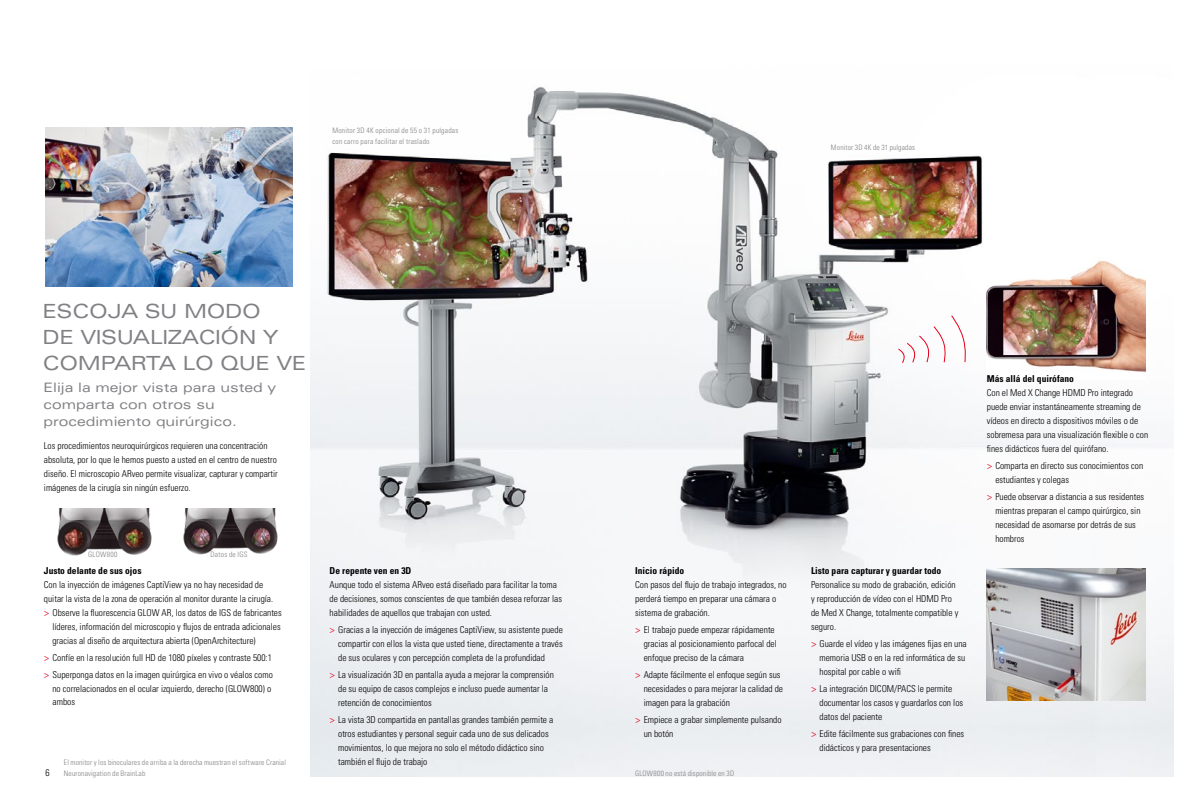
<style>
.page{position:relative;width:1191px;height:794px;background:#fff}
.page>*{position:absolute;margin:0;border:0;box-sizing:border-box;transform-origin:0 0}
.t1{font:expanded 19.5px/26px "Univers LT Std";letter-spacing:-.02em;color:#818084}
.t2{font:expanded 13px/17px "Univers LT Std";color:#818084}
.t3{font:300 condensed 9.5px/14px "Univers LT Std";color:#000}
.t4{font:700 condensed 9.5px "Univers LT Std";color:#000}
.t5{font:300 condensed 7.5px/10.5px "Univers LT Std";letter-spacing:.02em;color:#818084}
.t6{font:300 condensed 7.5px "Univers LT Std";letter-spacing:.04em;color:#818084}
.s1{font-family:"Myriad Pro";font-weight:400;font-stretch:normal;color:#e6001b}
</style>
<div class="page">
<img style="left:310px;top:87px;width:864px;height:689px">
<svg style="left:897px;top:315px;width:70px;height:49px"></svg>
<img style="left:986px;top:257px;width:159px;height:122px">
<img style="left:45px;top:128px;width:247px;height:158px">
<img style="left:57px;top:508px;width:221px;height:48px">
<img style="left:986px;top:568px;width:159px;height:132px">
<p class="t5" style="left:332px;top:126px;width:127px">Monitor 3D 4K opcional de 55 o 31 pulgadas con carro para facilitar el traslado</p>
<p class="t5" style="left:831px;top:142px;width:86px">Monitor 3D 4K de 31 pulgadas</p>
<h1 class="t1" style="left:43px;top:297px;width:265px">ESCOJA SU MODO<br>DE VISUALIZACIÓN Y<br>COMPARTA LO QUE VE</h1>
<h2 class="t2" style="left:44px;top:378px;width:234px">Elija la mejor vista para usted y comparta con otros su procedimiento quirúrgico.</h2>
<p class="t3" style="left:44px;top:439px;width:235px">Los procedimientos neuroquirúrgicos requieren una concentración absoluta, por lo que le hemos puesto a usted en el centro de nuestro diseño. El microscopio ARveo permite visualizar, capturar y compartir imágenes de la cirugía sin ningún esfuerzo.</p>
<p class="t6" style="left:88px;top:550px;width:31px">GLOW800</p>
<p class="t5" style="left:210px;top:549px;width:39px">Datos de IGS</p>
<p class="t4" style="left:44px;top:565px;width:99px">Justo delante de sus ojos</p>
<p class="t3" style="left:44px;top:578px;width:221px">Con la inyección de imágenes CaptiView ya no hay necesidad de</p>
<p class="t3" style="left:44px;top:592px;width:231px">quitar la vista de la zona de operación al monitor durante la cirugía.</p>
<p class="t3" style="left:44px;top:606px;width:239px"><span class="s1">&gt;</span> Observe la fluorescencia GLOW AR, los datos de IGS de fabricantes</p>
<p class="t3" style="left:52px;top:620px;width:230px">líderes, información del microscopio y flujos de entrada adicionales</p>
<p class="t3" style="left:52px;top:634px;width:205px">gracias al diseño de arquitectura abierta (OpenArchitecture)</p>
<p class="t3" style="left:44px;top:649px;width:230px;line-height:16.8px"><span class="s1">&gt;</span> Confíe en la resolución full HD de 1080 píxeles y contraste 500:1 <span class="s1">&gt;</span> Superponga datos en la imagen quirúrgica en vivo o véalos como</p>
<p class="t3" style="left:52px;top:681px;width:220px;line-height:13.5px">no correlacionados en el ocular izquierdo, derecho (GLOW800) o ambos</p>
<p class="t4" style="left:330px;top:565px;width:83px">De repente ven en 3D</p>
<p class="t3" style="left:330px;top:578px;width:234px">Aunque todo el sistema ARveo está diseñado para facilitar la toma de decisiones, somos conscientes de que también desea reforzar las habilidades de aquellos que trabajan con usted.</p>
<p class="t3" style="left:338px;top:623px;width:226px;text-align:justify;text-indent:-9px"><span class="s1">&gt;</span> Gracias a la inyección de imágenes CaptiView, su asistente puede compartir con ellos la vista que usted tiene, directamente a través de sus oculares y con percepción completa de la profundidad</p>
<p class="t3" style="left:338px;top:667px;width:217px;text-indent:-9px"><span class="s1">&gt;</span> La visualización 3D en pantalla ayuda a mejorar la comprensión de su equipo de casos complejos e incluso puede aumentar la retención de conocimientos</p>
<p class="t3" style="left:338px;top:712px;width:217px;text-indent:-9px"><span class="s1">&gt;</span> La vista 3D compartida en pantallas grandes también permite a otros estudiantes y personal seguir cada uno de sus delicados movimientos, lo que mejora no solo el método didáctico sino también el flujo de trabajo</p>
<p class="t4" style="left:635px;top:565px;width:51px">Inicio rápido</p>
<p class="t3" style="left:635px;top:578px;width:153px">Con pasos del flujo de trabajo integrados, no perderá tiempo en preparar una cámara o sistema de grabación.</p>
<p class="t3" style="left:643px;top:623px;width:135px;text-indent:-9px"><span class="s1">&gt;</span> El trabajo puede empezar rápidamente gracias al posicionamiento parfocal del enfoque preciso de la cámara</p>
<p class="t3" style="left:643px;top:667px;width:141px;text-indent:-9px"><span class="s1">&gt;</span> Adapte fácilmente el enfoque según sus necesidades o para mejorar la calidad de imagen para la grabación</p>
<p class="t3" style="left:643px;top:712px;width:139px;text-indent:-9px"><span class="s1">&gt;</span> Empiece a grabar simplemente pulsando un botón</p>
<p class="t5" style="left:64px;top:757px;width:224px">El monitor y los binoculares de arriba a la derecha muestran el software Cranial<br>Neuronavigation de BrainLab</p>
<p class="t5" style="left:635px;top:768px;width:100px">GLOW800 no está disponible en 3D</p>
<p class="t3" style="left:45px;top:766px;width:6px">6</p>
<p class="t4" style="left:811px;top:565px;width:132px">Listo para capturar y guardar todo</p>
<p class="t3" style="left:811px;top:578px;width:149px">Personalice su modo de grabación, edición y reproducción de vídeo con el HDMD Pro de Med X Change, totalmente compatible y seguro.</p>
<p class="t3" style="left:819px;top:637px;width:149px;text-indent:-9px"><span class="s1">&gt;</span> Guarde el vídeo y las imágenes fijas en una memoria USB o en la red informática de su hospital por cable o wifi</p>
<p class="t3" style="left:819px;top:681px;width:145px;text-indent:-9px"><span class="s1">&gt;</span> La integración DICOM/PACS le permite documentar los casos y guardarlos con los datos del paciente</p>
<p class="t3" style="left:819px;top:726px;width:146px;text-indent:-9px"><span class="s1">&gt;</span> Edite fácilmente sus grabaciones con fines didácticos y para presentaciones</p>
<p class="t4" style="left:986px;top:373px;width:89px">Más allá del quirófano</p>
<p class="t3" style="left:986px;top:386px;width:163px">Con el Med X Change HDMD Pro integrado puede enviar instantáneamente streaming de vídeos en directo a dispositivos móviles o de sobremesa para una visualización flexible o con fines didácticos fuera del quirófano.</p>
<p class="t3" style="left:995px;top:458px;width:149px;text-indent:-9px"><span class="s1">&gt;</span> Comparta en directo sus conocimientos con estudiantes y colegas</p>
<p class="t3" style="left:995px;top:489px;width:150px;text-indent:-9px"><span class="s1">&gt;</span> Puede observar a distancia a sus residentes mientras preparan el campo quirúrgico, sin necesidad de asomarse por detrás de sus hombros</p>
</div>
